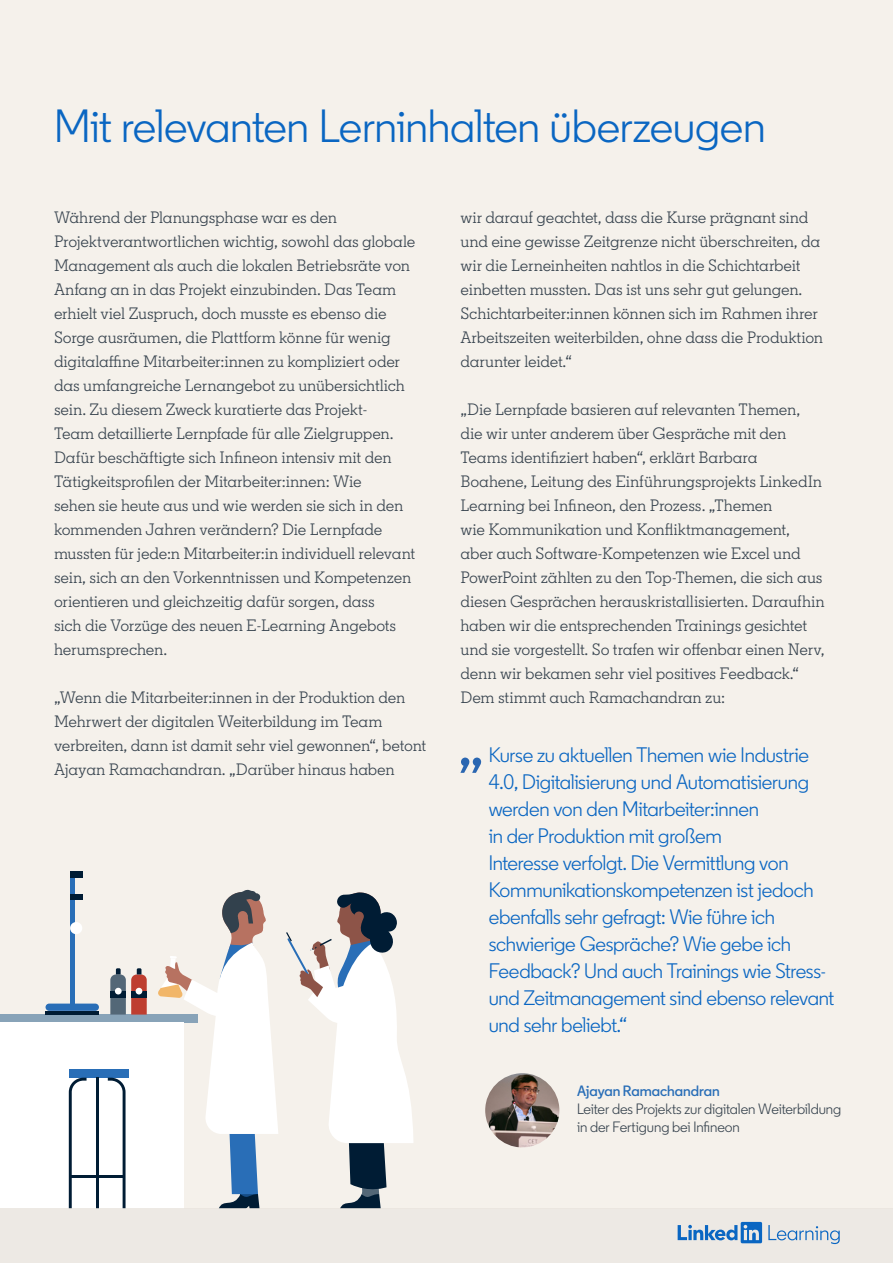
<style>
.page{position:relative;width:893px;height:1263px;background:#fff}
.page>*{position:absolute;margin:0;border:0;box-sizing:border-box;transform-origin:0 0}
.t1{font:69px "Community Slab";color:#2a66b1}
.t2{font:46.5px "Community";letter-spacing:-.01em;color:#0a66c2}
.t3{font:21px/27px "Community";letter-spacing:-.015em;color:#0a66c2}
.t4{font:16.5px/24px "Community Slab";letter-spacing:-.015em;color:#38444f}
.t5{font:15px/18px "Community";letter-spacing:-.005em;color:#38444f}
.t6{font:600 15px "Community";color:#296eb7}
</style>
<div class="page">
<div style="left:0;top:0;width:893px;height:1209px;background:#f5f1eb"></div>
<div style="left:0;top:1014px;width:197px;height:9px;background:#88a3b8"></div>
<div style="left:0;top:1023px;width:183px;height:186px;background:#fff"></div>
<svg style="left:286px;top:892px;width:127px;height:317px"></svg>
<svg style="left:157px;top:890px;width:121px;height:319px"></svg>
<div style="left:69px;top:1068px;width:60px;height:9px;background:#296eb7"></div>
<svg style="left:108px;top:1078px;width:18px;height:131px"></svg>
<svg style="left:69px;top:1078px;width:18px;height:131px"></svg>
<hr style="left:96px;top:1077px;width:3px;height:132px;background:#001c34">
<hr style="left:70px;top:1175px;width:54px;height:3px;background:#001c34">
<div style="left:46px;top:1003px;width:53px;height:8px;background:#296eb7;border-radius:4px"></div>
<hr style="left:46px;top:1011px;width:53px;height:3px;background:#001c34">
<hr style="left:70px;top:871px;width:4px;height:132px;background:#296eb7">
<div style="left:70px;top:871px;width:12px;height:7px;background:#001c34"></div>
<div style="left:70px;top:894px;width:12px;height:6px;background:#001c34"></div>
<div style="left:70px;top:922px;width:12px;height:12px;background:#fff;border-radius:50%"></div>
<svg style="left:110px;top:968px;width:37px;height:46px"></svg>
<img style="left:485px;top:1073px;width:74px;height:74px;border-radius:37px">
<div style="left:0;top:1209px;width:893px;height:54px;background:#e9e4de"></div>
<svg style="left:678px;top:1222px;width:84px;height:21px"></svg>
<svg style="left:768px;top:1225px;width:72px;height:19px"></svg>
<h2 class="t2" style="left:54px;top:97px;width:713px">Mit relevanten Lerninhalten überzeugen</h2>
<p class="t4" style="left:54px;top:205px;width:363px">Während der Planungsphase war es den Projektverantwortlichen wichtig, sowohl das globale Management als auch die lokalen Betriebsräte von Anfang an in das Projekt einzubinden. Das Team erhielt viel Zuspruch, doch musste es ebenso die Sorge ausräumen, die Plattform könne für wenig digitalaffine Mitarbeiter:innen zu kompliziert oder das umfangreiche Lernangebot zu unübersichtlich sein. Zu diesem Zweck kuratierte das Projekt-<br>Team detaillierte Lernpfade für alle Zielgruppen.<br>Dafür beschäftigte sich Infineon intensiv mit den Tätigkeitsprofilen der Mitarbeiter:innen: Wie<br>sehen sie heute aus und wie werden sie sich in den kommenden Jahren verändern? Die Lernpfade mussten für jede:n Mitarbeiter:in individuell relevant sein, sich an den Vorkenntnissen und Kompetenzen orientieren und gleichzeitig dafür sorgen, dass<br>sich die Vorzüge des neuen E-Learning Angebots herumsprechen.</p>
<p class="t4" style="left:54px;top:685px;width:374px">„Wenn die Mitarbeiter:innen in der Produktion den Mehrwert der digitalen Weiterbildung im Team verbreiten, dann ist damit sehr viel gewonnen“, betont Ajayan Ramachandran. „Darüber hinaus haben</p>
<p class="t4" style="left:460px;top:205px;width:364px">wir darauf geachtet, dass die Kurse prägnant sind und eine gewisse Zeitgrenze nicht überschreiten, da wir die Lerneinheiten nahtlos in die Schichtarbeit einbetten mussten. Das ist uns sehr gut gelungen.<br>Schichtarbeiter:innen können sich im Rahmen ihrer Arbeitszeiten weiterbilden, ohne dass die Produktion darunter leidet.“</p>
<p class="t4" style="left:460px;top:397px;width:366px">„Die Lernpfade basieren auf relevanten Themen, die wir unter anderem über Gespräche mit den Teams identifiziert haben“, erklärt Barbara Boahene, Leitung des Einführungsprojekts LinkedIn Learning bei Infineon, den Prozess. „Themen<br>wie Kommunikation und Konfliktmanagement, aber auch Software-Kompetenzen wie Excel und PowerPoint zählten zu den Top-Themen, die sich aus diesen Gesprächen herauskristallisierten. Daraufhin haben wir die entsprechenden Trainings gesichtet und sie vorgestellt. So trafen wir offenbar einen Nerv, denn wir bekamen sehr viel positives Feedback.“ Dem stimmt auch Ramachandran zu:</p>
<h1 class="t1" style="left:457px;top:699px;width:30px">„</h1>
<p class="t3" style="left:489px;top:741px;width:347px">Kurse zu aktuellen Themen wie Industrie 4.0, Digitalisierung und Automatisierung werden von den Mitarbeiter:innen<br>in der Produktion mit großem<br>Interesse verfolgt. Die Vermittlung von Kommunikationskompetenzen ist jedoch ebenfalls sehr gefragt: Wie führe ich schwierige Gespräche? Wie gebe ich Feedback? Und auch Trainings wie Stress&shy;und Zeitmanagement sind ebenso relevant und sehr beliebt.“</p>
<p class="t6" style="left:577px;top:1082px;width:144px">Ajayan Ramachandran</p>
<p class="t5" style="left:577px;top:1100px;width:266px">Leiter des Projekts zur digitalen Weiterbildung in der Fertigung bei Infineon</p>
</div>
